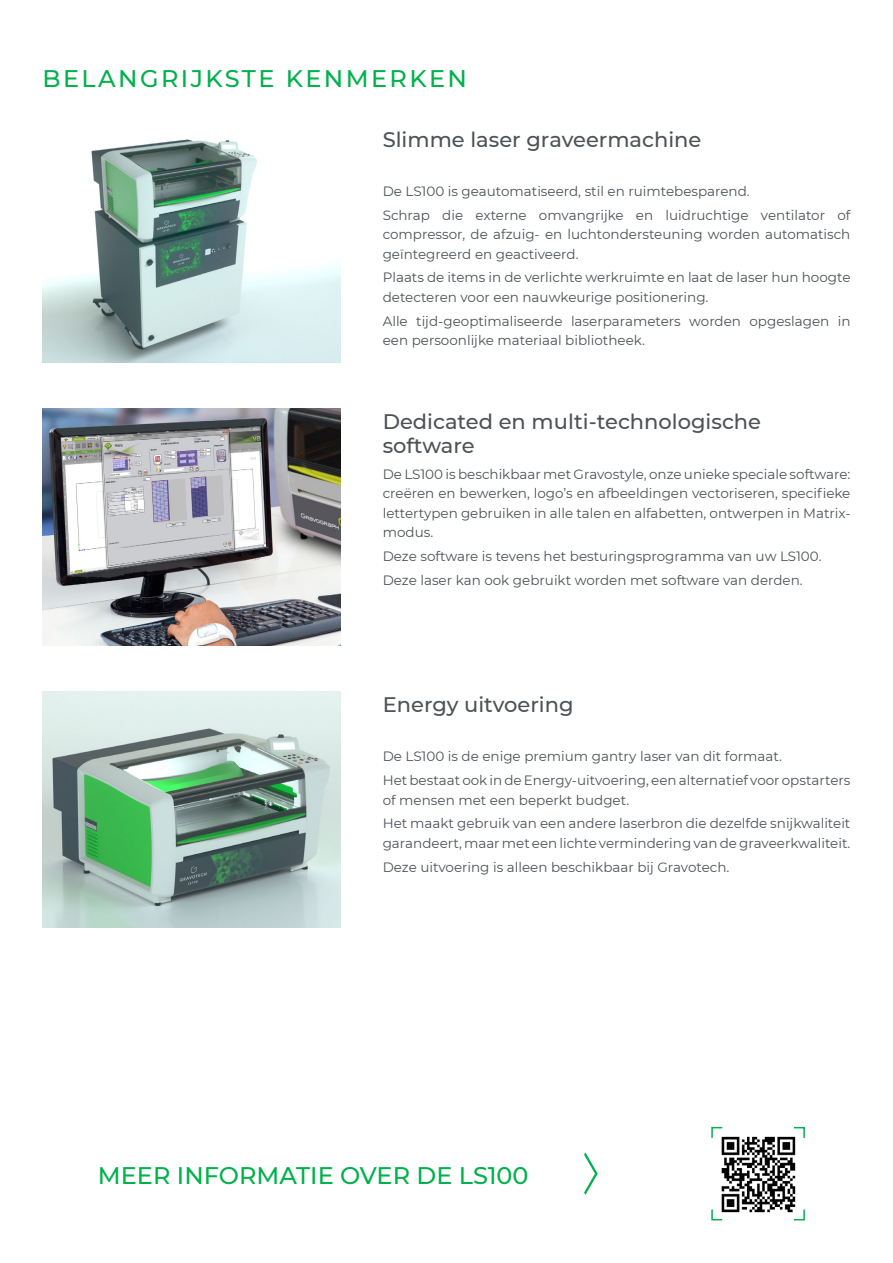
<style>
.page{position:relative;width:893px;height:1263px;background:#fff}
.page>*{position:absolute;margin:0;border:0;box-sizing:border-box;transform-origin:0 0}
.t1{font:500 24px "Montserrat";color:#00b14c}
.t2{font:500 24px "Montserrat";letter-spacing:.1em;color:#00b14c}
.t3{font:500 21px/24px "Montserrat";color:#4d5257}
.t4{font:13.5px/19.5px "Montserrat";color:#4d5257}
</style>
<div class="page">
<img style="left:43px;top:707px;width:297px;height:211px">
<img style="left:43px;top:409px;width:297px;height:236px">
<img style="left:43px;top:139px;width:297px;height:223px">
<svg style="left:584px;top:1152px;width:14px;height:43px"></svg>
<svg style="left:711px;top:1126px;width:12px;height:12px"></svg>
<svg style="left:711px;top:1209px;width:12px;height:12px"></svg>
<svg style="left:793px;top:1126px;width:12px;height:12px"></svg>
<svg style="left:793px;top:1209px;width:12px;height:12px"></svg>
<img style="left:719px;top:1133px;width:78px;height:81px">
<h1 class="t2" style="left:43px;top:62px;width:426px">BELANGRIJKSTE KENMERKEN</h1>
<h2 class="t3" style="left:383px;top:126px;width:320px">Slimme laser graveermachine</h2>
<p class="t4" style="left:383px;top:179px;width:469px;line-height:23.7px">De LS100 is geautomatiseerd, stil en ruimtebesparend.<br>Schrap die externe omvangrijke en luidruchtige ventilator of</p>
<p class="t4" style="left:383px;top:224px;width:469px">compressor, de afzuig- en luchtondersteuning worden automatisch geïntegreerd en geactiveerd.</p>
<p class="t4" style="left:383px;top:267px;width:469px">Plaats de items in de verlichte werkruimte en laat de laser hun hoogte detecteren voor een nauwkeurige positionering.</p>
<p class="t4" style="left:383px;top:311px;width:469px">Alle tijd-geoptimaliseerde laserparameters worden opgeslagen in een persoonlijke materiaal bibliotheek.</p>
<h2 class="t3" style="left:383px;top:409px;width:380px">Dedicated en multi-technologische software</h2>
<p class="t4" style="left:383px;top:464px;width:469px;text-align:justify">De LS100 is beschikbaar met Gravostyle, onze unieke speciale software: creëren en bewerken, logo’s en afbeeldingen vectoriseren, specifieke lettertypen gebruiken in alle talen en alfabetten, ontwerpen in Matrix&shy;modus.</p>
<p class="t4" style="left:383px;top:544px;width:440px;line-height:23.7px">Deze software is tevens het besturingsprogramma van uw LS100.<br>Deze laser kan ook gebruikt worden met software van derden.</p>
<h2 class="t3" style="left:383px;top:691px;width:192px">Energy uitvoering</h2>
<p class="t4" style="left:383px;top:744px;width:469px;line-height:23.7px">De LS100 is de enige premium gantry laser van dit formaat.<br>Het bestaat ook in de Energy-uitvoering, een alternatief voor opstarters</p>
<p class="t4" style="left:383px;top:788px;width:469px;line-height:23.7px">of mensen met een beperkt budget.<br>Het maakt gebruik van een andere laserbron die dezelfde snijkwaliteit</p>
<p class="t4" style="left:383px;top:831px;width:469px;line-height:23.7px">garandeert, maar met een lichte vermindering van de graveerkwaliteit.<br>Deze uitvoering is alleen beschikbaar bij Gravotech.</p>
<h1 class="t1" style="left:98px;top:1159px;width:432px">MEER INFORMATIE OVER DE LS100</h1>
</div>
